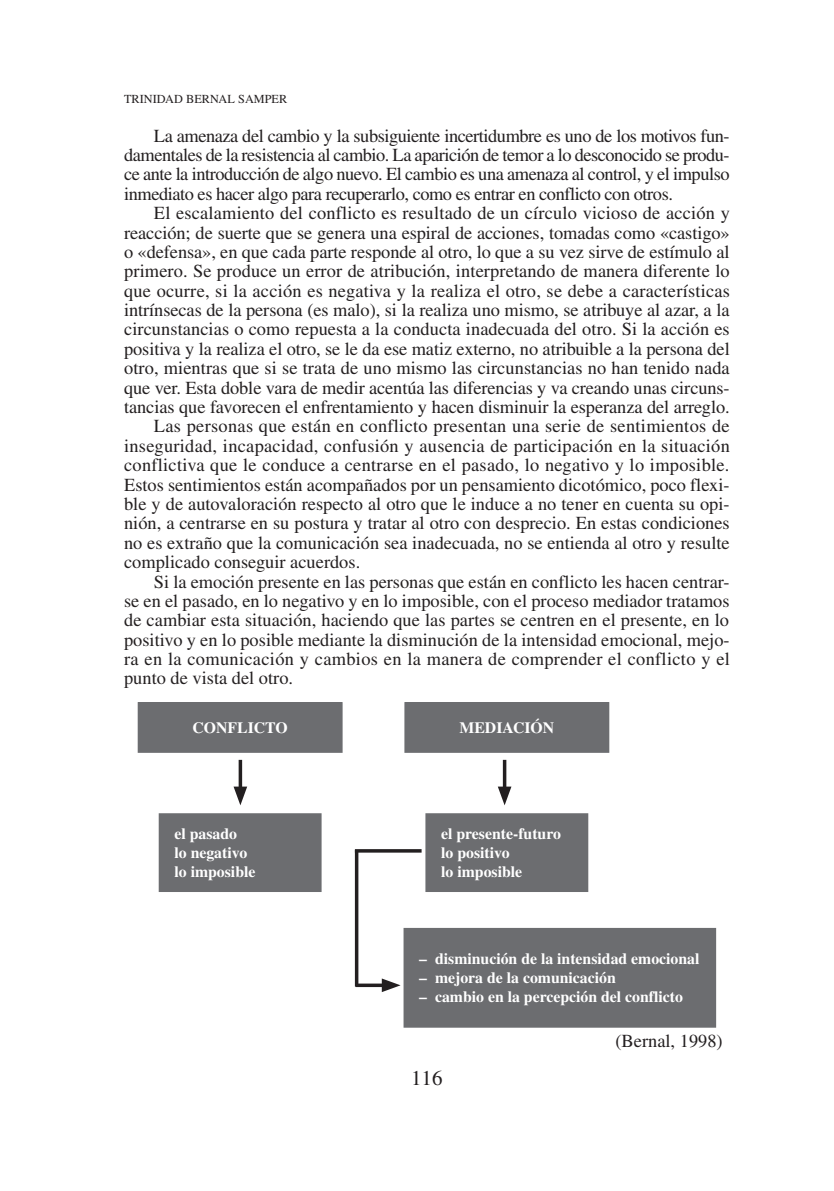
<style>
.page{position:relative;width:834px;height:1191px;background:#fff}
.page>*{position:absolute;margin:0;border:0;box-sizing:border-box;transform-origin:0 0}
.t1{font:21px "Times LT Std";color:#231f20}
.t2{font:18.38px "Times LT Std";color:#231f20}
.t3{font:18.38px "Times LT Std";letter-spacing:-.025em;color:#231f20}
.t4{font:18.38px "Times LT Std";letter-spacing:.03em;color:#231f20}
.t5{font:18.38px "Times LT Std";letter-spacing:.045em;color:#231f20}
.t6{font:700 15.75px/19.2px "Times LT Std";color:#fff}
.t7{font:12.25px "Times LT Std";color:#231f20}
</style>
<div class="page">
<svg style="left:502px;top:760px;width:4px;height:26px"></svg>
<svg style="left:497px;top:786px;width:14px;height:19px"></svg>
<svg style="left:238px;top:760px;width:4px;height:26px"></svg>
<svg style="left:233px;top:786px;width:14px;height:19px"></svg>
<hr style="left:355px;top:849px;width:66px;height:3px;background:#231f20">
<hr style="left:355px;top:850px;width:3px;height:136px;background:#231f20">
<svg style="left:355px;top:983px;width:27px;height:4px"></svg>
<svg style="left:382px;top:978px;width:18px;height:14px"></svg>
<div style="left:162px;top:816px;width:156px;height:73px;background:#6c6d70"></div>
<div style="left:159px;top:813px;width:162px;height:79px;border:2px solid #6c6d70"></div>
<div style="left:138px;top:703px;width:203px;height:49px;background:#6c6d70"></div>
<div style="left:138px;top:702px;width:204px;height:51px;border:2px solid #6c6d70"></div>
<div style="left:405px;top:703px;width:203px;height:49px;background:#6c6d70"></div>
<div style="left:404px;top:702px;width:205px;height:51px;border:2px solid #6c6d70"></div>
<div style="left:428px;top:816px;width:157px;height:73px;background:#6c6d70"></div>
<div style="left:425px;top:813px;width:163px;height:79px;border:2px solid #6c6d70"></div>
<div style="left:404px;top:928px;width:311px;height:98px;background:#6c6d70"></div>
<div style="left:403px;top:928px;width:313px;height:99px;border:2px solid #6c6d70"></div>
<p class="t7" style="left:124px;top:92px;width:9px">trinidad</p>
<p class="t7" style="left:186px;top:92px;width:10px">bernal</p>
<p class="t7" style="left:238px;top:92px;width:17px">samper</p>
<p class="t3" style="left:154px;top:125px;width:577px">La amenaza del cambio y la subsiguiente incertidumbre es uno de los motivos fun-</p>
<p class="t3" style="left:124px;top:144px;width:607px">damentales de la resistencia al cambio. La aparición de temor a lo desconocido se produ-</p>
<p class="t3" style="left:124px;top:164px;width:607px">ce ante la introducción de algo nuevo. El cambio es una amenaza al control, y el impulso</p>
<p class="t4" style="left:124px;top:183px;width:550px">inmediato es hacer algo para recuperarlo, como es entrar en conflicto con otros.</p>
<p class="t2" style="left:154px;top:203px;width:577px">El escalamiento del conflicto es resultado de un círculo vicioso de acción y</p>
<p class="t2" style="left:124px;top:222px;width:607px">reacción; de suerte que se genera una espiral de acciones, tomadas como «castigo»</p>
<p class="t2" style="left:124px;top:241px;width:607px">o «defensa», en que cada parte responde al otro, lo que a su vez sirve de estímulo al</p>
<p class="t2" style="left:124px;top:261px;width:607px">primero. Se produce un error de atribución, interpretando de manera diferente lo</p>
<p class="t2" style="left:124px;top:280px;width:607px">que ocurre, si la acción es negativa y la realiza el otro, se debe a características</p>
<p class="t2" style="left:124px;top:299px;width:607px">intrínsecas de la persona (es malo), si la realiza uno mismo, se atribuye al azar, a la</p>
<p class="t2" style="left:124px;top:319px;width:607px">circunstancias o como repuesta a la conducta inadecuada del otro. Si la acción es</p>
<p class="t2" style="left:124px;top:338px;width:607px">positiva y la realiza el otro, se le da ese matiz externo, no atribuible a la persona del</p>
<p class="t2" style="left:124px;top:358px;width:607px">otro, mientras que si se trata de uno mismo las circunstancias no han tenido nada</p>
<p class="t2" style="left:124px;top:377px;width:607px">que ver. Esta doble vara de medir acentúa las diferencias y va creando unas circuns-</p>
<p class="t2" style="left:124px;top:396px;width:607px">tancias que favorecen el enfrentamiento y hacen disminuir la esperanza del arreglo.</p>
<p class="t2" style="left:154px;top:416px;width:577px">Las personas que están en conflicto presentan una serie de sentimientos de</p>
<p class="t2" style="left:124px;top:435px;width:607px">inseguridad, incapacidad, confusión y ausencia de participación en la situación</p>
<p class="t2" style="left:124px;top:454px;width:607px">conflictiva que le conduce a centrarse en el pasado, lo negativo y lo imposible.</p>
<p class="t2" style="left:124px;top:474px;width:607px">Estos sentimientos están acompañados por un pensamiento dicotómico, poco flexi-</p>
<p class="t2" style="left:124px;top:493px;width:607px">ble y de autovaloración respecto al otro que le induce a no tener en cuenta su opi-</p>
<p class="t2" style="left:124px;top:513px;width:607px">nión, a centrarse en su postura y tratar al otro con desprecio. En estas condiciones</p>
<p class="t2" style="left:124px;top:532px;width:607px">no es extraño que la comunicación sea inadecuada, no se entienda al otro y resulte</p>
<p class="t2" style="left:124px;top:551px;width:237px">complicado conseguir acuerdos.</p>
<p class="t2" style="left:154px;top:571px;width:577px">Si la emoción presente en las personas que están en conflicto les hacen centrar-</p>
<p class="t2" style="left:124px;top:590px;width:607px">se en el pasado, en lo negativo y en lo imposible, con el proceso mediador tratamos</p>
<p class="t2" style="left:124px;top:610px;width:606px">de cambiar esta situación, haciendo que las partes se centren en el presente, en lo</p>
<p class="t2" style="left:124px;top:629px;width:607px">positivo y en lo posible mediante la disminución de la intensidad emocional, mejo-</p>
<p class="t5" style="left:124px;top:648px;width:607px">ra en la comunicación y cambios en la manera de comprender el conflicto y el</p>
<p class="t2" style="left:124px;top:668px;width:170px">punto de vista del otro.</p>
<p class="t6" style="left:192px;top:717px;width:12px">conflicto</p>
<p class="t6" style="left:459px;top:717px;width:12px">mediación</p>
<p class="t6" style="left:174px;top:823px;width:82px">el pasado<br>lo negativo lo imposible</p>
<p class="t6" style="left:441px;top:823px;width:121px">el presente-futuro lo positivo<br>lo imposible</p>
<p class="t6" style="left:419px;top:948px;width:282px">– disminución de la intensidad emocional</p>
<p class="t6" style="left:419px;top:968px;width:198px">– mejora de la comunicación</p>
<p class="t6" style="left:419px;top:987px;width:265px">– cambio en la percepción del conflicto</p>
<p class="t2" style="left:615px;top:1030px;width:109px">(Bernal, 1998)</p>
<p class="t1" style="left:411px;top:1066px;width:33px">116</p>
</div>
